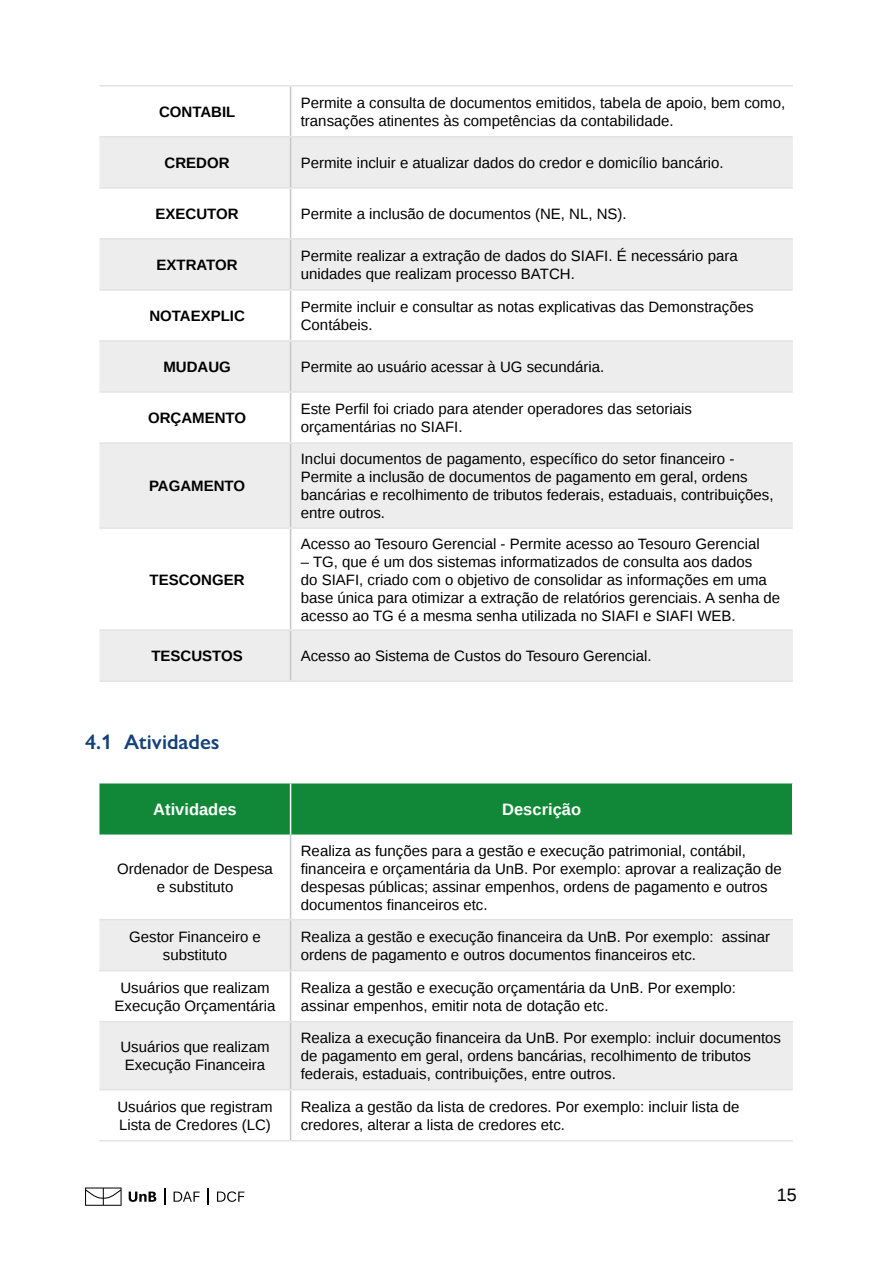
<style>
.page{position:relative;width:893px;height:1263px;background:#fff}
.page>*{position:absolute;margin:0;border:0;box-sizing:border-box;transform-origin:0 0}
.t1{font:600 21px "Gill Sans Nova";color:#144178}
.t2{font:18px "Un B Office";color:#000}
.t3{font:700 16.5px "Un B Office";color:#fff}
.t4{font:15px/18px "Un B Office";color:#000}
.t5{font:700 15px "Un B Office";color:#000}
</style>
<div class="page">
<svg style="left:208px;top:1188px;width:1px;height:17px"></svg>
<svg style="left:217px;top:1191px;width:27px;height:11px"></svg>
<svg style="left:164px;top:1188px;width:1px;height:17px"></svg>
<svg style="left:174px;top:1191px;width:26px;height:11px"></svg>
<svg style="left:129px;top:1191px;width:27px;height:11px"></svg>
<svg style="left:85px;top:1187px;width:37px;height:19px"></svg>
<svg style="left:100px;top:138px;width:693px;height:542px;fill:#ededed"></svg>
<hr style="left:290px;top:87px;width:1px;height:49px;background:#c6c6c6">
<hr style="left:290px;top:138px;width:1px;height:49px;background:#c6c6c6">
<hr style="left:290px;top:189px;width:1px;height:49px;background:#c6c6c6">
<hr style="left:290px;top:240px;width:1px;height:49px;background:#c6c6c6">
<hr style="left:290px;top:291px;width:1px;height:49px;background:#c6c6c6">
<hr style="left:290px;top:342px;width:1px;height:49px;background:#c6c6c6">
<hr style="left:290px;top:393px;width:1px;height:49px;background:#c6c6c6">
<hr style="left:290px;top:444px;width:1px;height:83px;background:#c6c6c6">
<hr style="left:290px;top:529px;width:1px;height:100px;background:#c6c6c6">
<hr style="left:290px;top:631px;width:1px;height:49px;background:#c6c6c6">
<hr style="left:99px;top:85px;width:192px;height:2px;background:#e3e3e3">
<hr style="left:291px;top:85px;width:502px;height:2px;background:#e3e3e3">
<hr style="left:99px;top:136px;width:192px;height:2px;background:#e3e3e3">
<hr style="left:291px;top:136px;width:502px;height:2px;background:#e3e3e3">
<hr style="left:99px;top:187px;width:192px;height:2px;background:#e3e3e3">
<hr style="left:291px;top:187px;width:502px;height:2px;background:#e3e3e3">
<hr style="left:99px;top:238px;width:192px;height:2px;background:#e3e3e3">
<hr style="left:291px;top:238px;width:502px;height:2px;background:#e3e3e3">
<hr style="left:99px;top:289px;width:192px;height:2px;background:#e3e3e3">
<hr style="left:291px;top:289px;width:502px;height:2px;background:#e3e3e3">
<hr style="left:99px;top:340px;width:192px;height:2px;background:#e3e3e3">
<hr style="left:291px;top:340px;width:502px;height:2px;background:#e3e3e3">
<hr style="left:99px;top:391px;width:192px;height:2px;background:#e3e3e3">
<hr style="left:291px;top:391px;width:502px;height:2px;background:#e3e3e3">
<hr style="left:99px;top:442px;width:192px;height:2px;background:#e3e3e3">
<hr style="left:291px;top:442px;width:502px;height:2px;background:#e3e3e3">
<hr style="left:99px;top:527px;width:192px;height:2px;background:#e3e3e3">
<hr style="left:291px;top:527px;width:502px;height:2px;background:#e3e3e3">
<hr style="left:99px;top:629px;width:192px;height:2px;background:#e3e3e3">
<hr style="left:291px;top:629px;width:502px;height:2px;background:#e3e3e3">
<hr style="left:99px;top:680px;width:192px;height:2px;background:#e3e3e3">
<hr style="left:291px;top:680px;width:502px;height:2px;background:#e3e3e3">
<div style="left:99px;top:783px;width:693px;height:51px;background:#118837"></div>
<svg style="left:99px;top:920px;width:694px;height:169px;fill:#ededed"></svg>
<hr style="left:290px;top:834px;width:1px;height:85px;background:#c6c6c6">
<hr style="left:290px;top:920px;width:1px;height:50px;background:#c6c6c6">
<hr style="left:290px;top:971px;width:1px;height:50px;background:#c6c6c6">
<hr style="left:290px;top:1022px;width:1px;height:67px;background:#c6c6c6">
<hr style="left:290px;top:1090px;width:1px;height:50px;background:#c6c6c6">
<hr style="left:99px;top:919px;width:192px;height:1px;background:#e3e3e3">
<hr style="left:291px;top:919px;width:502px;height:1px;background:#e3e3e3">
<hr style="left:99px;top:970px;width:192px;height:1px;background:#e3e3e3">
<hr style="left:291px;top:970px;width:502px;height:1px;background:#e3e3e3">
<hr style="left:99px;top:1021px;width:192px;height:1px;background:#e3e3e3">
<hr style="left:291px;top:1021px;width:502px;height:1px;background:#e3e3e3">
<hr style="left:99px;top:1089px;width:192px;height:1px;background:#e3e3e3">
<hr style="left:291px;top:1089px;width:502px;height:1px;background:#e3e3e3">
<hr style="left:99px;top:1140px;width:192px;height:1px;background:#e3e3e3">
<hr style="left:291px;top:1140px;width:502px;height:1px;background:#e3e3e3">
<hr style="left:290px;top:783px;width:1px;height:51px;background:#fff">
<p class="t5" style="left:159px;top:103px;width:78px">CONTABIL</p>
<p class="t4" style="left:301px;top:94px;width:486px">Permite a consulta de documentos emitidos, tabela de apoio, bem como, transações atinentes às competências da contabilidade.</p>
<p class="t5" style="left:165px;top:154px;width:66px">CREDOR</p>
<p class="t4" style="left:301px;top:154px;width:424px">Permite incluir e atualizar dados do credor e domicílio bancário.</p>
<p class="t5" style="left:156px;top:205px;width:85px">EXECUTOR</p>
<p class="t4" style="left:301px;top:205px;width:327px">Permite a inclusão de documentos (NE, NL, NS).</p>
<p class="t5" style="left:157px;top:256px;width:83px">EXTRATOR</p>
<p class="t4" style="left:301px;top:247px;width:438px">Permite realizar a extração de dados do SIAFI. É necessário para unidades que realizam processo BATCH.</p>
<p class="t5" style="left:149px;top:307px;width:97px">NOTAEXPLIC</p>
<p class="t4" style="left:301px;top:298px;width:454px">Permite incluir e consultar as notas explicativas das Demonstrações<br>Contábeis.</p>
<p class="t5" style="left:163px;top:358px;width:69px">MUDAUG</p>
<p class="t4" style="left:301px;top:358px;width:305px">Permite ao usuário acessar à UG secundária.</p>
<p class="t5" style="left:148px;top:409px;width:100px">ORÇAMENTO</p>
<p class="t4" style="left:301px;top:400px;width:393px">Este Perfil foi criado para atender operadores das setoriais orçamentárias no SIAFI.</p>
<p class="t5" style="left:149px;top:477px;width:98px">PAGAMENTO</p>
<p class="t5" style="left:150px;top:571px;width:97px">TESCONGER</p>
<p class="t4" style="left:301px;top:450px;width:474px">Inclui documentos de pagamento, específico do setor financeiro - Permite a inclusão de documentos de pagamento em geral, ordens bancárias e recolhimento de tributos federais, estaduais, contribuições, entre outros.</p>
<p class="t4" style="left:301px;top:534px;width:460px">Acesso ao Tesouro Gerencial - Permite acesso ao Tesouro Gerencial</p>
<p class="t4" style="left:301px;top:552px;width:481px">– TG, que é um dos sistemas informatizados de consulta aos dados<br>do SIAFI, criado com o objetivo de consolidar as informações em uma base única para otimizar a extração de relatórios gerenciais. A senha de acesso ao TG é a mesma senha utilizada no SIAFI e SIAFI WEB.</p>
<p class="t5" style="left:151px;top:647px;width:93px">TESCUSTOS</p>
<p class="t4" style="left:301px;top:647px;width:352px">Acesso ao Sistema de Custos do Tesouro Gerencial.</p>
<h1 class="t1" style="left:85px;top:729px;width:136px">4.1 Atividades</h1>
<p class="t3" style="left:153px;top:800px;width:85px">Atividades</p>
<p class="t3" style="left:502px;top:800px;width:80px">Descrição</p>
<p class="t4" style="left:117px;top:859px;width:157px;text-align:center">Ordenador de Despesa e substituto</p>
<p class="t4" style="left:301px;top:841px;width:483px">Realiza as funções para a gestão e execução patrimonial, contábil, financeira e orçamentária da UnB. Por exemplo: aprovar a realização de despesas públicas; assinar empenhos, ordens de pagamento e outros documentos financeiros etc.</p>
<p class="t4" style="left:129px;top:927px;width:133px;text-align:center">Gestor Financeiro e substituto</p>
<p class="t4" style="left:301px;top:927px;width:471px">Realiza a gestão e execução financeira da UnB. Por exemplo: assinar ordens de pagamento e outros documentos financeiros etc.</p>
<p class="t4" style="left:115px;top:978px;width:162px;text-align:center">Usuários que realizam<br>Execução Orçamentária</p>
<p class="t4" style="left:301px;top:978px;width:437px">Realiza a gestão e execução orçamentária da UnB. Por exemplo: assinar empenhos, emitir nota de dotação etc.</p>
<p class="t4" style="left:120px;top:1038px;width:151px;text-align:center">Usuários que realizam<br>Execução Financeira</p>
<p class="t4" style="left:301px;top:1029px;width:482px">Realiza a execução financeira da UnB. Por exemplo: incluir documentos de pagamento em geral, ordens bancárias, recolhimento de tributos federais, estaduais, contribuições, entre outros.</p>
<p class="t4" style="left:117px;top:1097px;width:157px">Usuários que registram<br>Lista de Credores (LC)</p>
<p class="t4" style="left:301px;top:1097px;width:440px">Realiza a gestão da lista de credores. Por exemplo: incluir lista de credores, alterar a lista de credores etc.</p>
<p class="t2" style="left:777px;top:1184px;width:22px">15</p>
</div>
